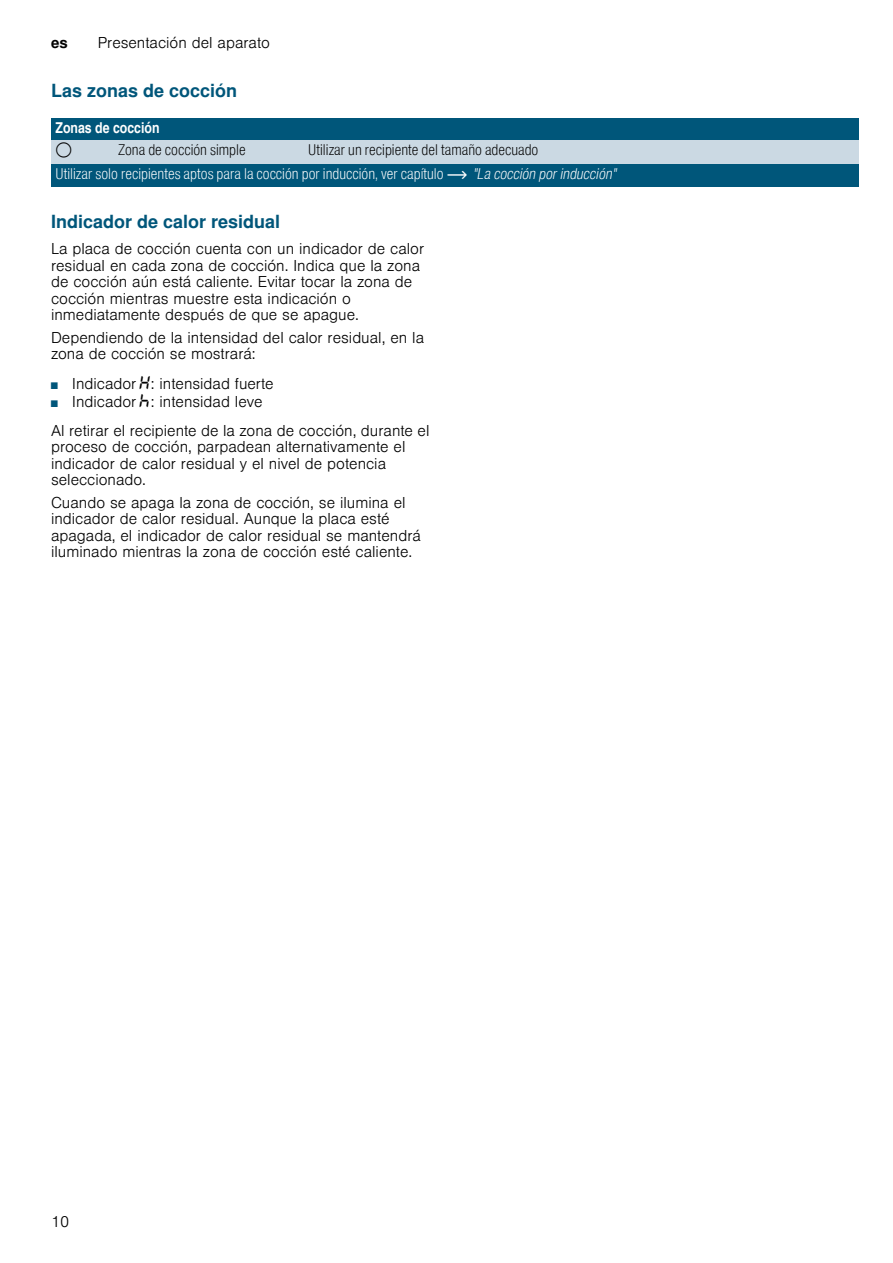
<style>
.page{position:relative;width:893px;height:1263px;background:#fff}
.page>*{position:absolute;margin:0;border:0;box-sizing:border-box;transform-origin:0 0}
.t1{font:700 18px "Nimbus San L";color:#00567a}
.t2{font:16.5px "BSH Symb All";color:#000}
.t3{font:300 15px/16.5px "Nimbus San L";color:#000}
.t4{font:15px/24px "Nimbus San L Lig Con";color:#fff}
.t5{font:15px "Nimbus San L Lig Con";color:#000}
.t6{font:15px "Nimbus San L Bol Con";color:#fff}
.t7{font:700 15px "Nimbus San L";color:#000}
.s1{color:#000}
.s2{font-family:"BSH Symb PH1"}
.s3{font-family:"Nimbus San L Lig Con Ita"}
.s4{font-size:9px;color:#00567a}
.s5{font-family:"BSH Symb All";font-weight:400;font-size:16.5px}
</style>
<div class="page">
<div style="left:51px;top:118px;width:807px;height:23px;background:#00567a"></div>
<div style="left:51px;top:141px;width:62px;height:24px;background:#cbd9e3"></div>
<div style="left:113px;top:141px;width:191px;height:24px;background:#cbd9e3"></div>
<div style="left:304px;top:141px;width:554px;height:24px;background:#cbd9e3"></div>
<div style="left:51px;top:165px;width:807px;height:22px;background:#00567a"></div>
<p class="t7" style="left:51px;top:34px;width:18px">es</p>
<p class="t3" style="left:98px;top:33px;width:174px">Presentación del aparato</p>
<p class="t1" style="left:51px;top:79px;width:188px">Las zonas de cocción</p>
<p class="t6" style="left:56px;top:118px;width:105px">Zonas de cocción</p>
<p class="t2" style="left:56px;top:141px;width:18px">$</p>
<p class="t5" style="left:118px;top:140px;width:129px">Zona de cocción simple</p>
<p class="t4" style="left:56px;top:137px;width:563px;text-indent:253px"><span class="s1">Utilizar un recipiente del tamaño adecuado<br></span>Utilizar solo recipientes aptos para la cocción por inducción, ver capítulo <span class="s2">~</span> <span class="s3">"La cocción por inducción"</span></p>
<p class="t1" style="left:51px;top:210px;width:231px">Indicador de calor residual</p>
<p class="t3" style="left:51px;top:239px;width:374px">La placa de cocción cuenta con un indicador de calor residual en cada zona de cocción. Indica que la zona de cocción aún está caliente. Evitar tocar la zona de cocción mientras muestre esta indicación o inmediatamente después de que se apague.</p>
<p class="t3" style="left:51px;top:328px;width:374px">Dependiendo de la intensidad del calor residual, en la zona de cocción se mostrará:</p>
<p class="t3" style="left:51px;top:374px;width:224px"><span class="s4">■</span> Indicador <span class="s5">•</span>: intensidad fuerte</p>
<p class="t3" style="left:51px;top:385px;width:380px;line-height:29px"><span class="s4">■</span> Indicador <span class="s5">œ</span>: intensidad leve<br>Al retirar el recipiente de la zona de cocción, durante el</p>
<p class="t3" style="left:51px;top:437px;width:356px">proceso de cocción, parpadean alternativamente el indicador de calor residual y el nivel de potencia seleccionado.</p>
<p class="t3" style="left:51px;top:493px;width:371px">Cuando se apaga la zona de cocción, se ilumina el indicador de calor residual. Aunque la placa esté apagada, el indicador de calor residual se mantendrá iluminado mientras la zona de cocción esté caliente.</p>
<p class="t3" style="left:51px;top:1212px;width:20px">10</p>
</div>
